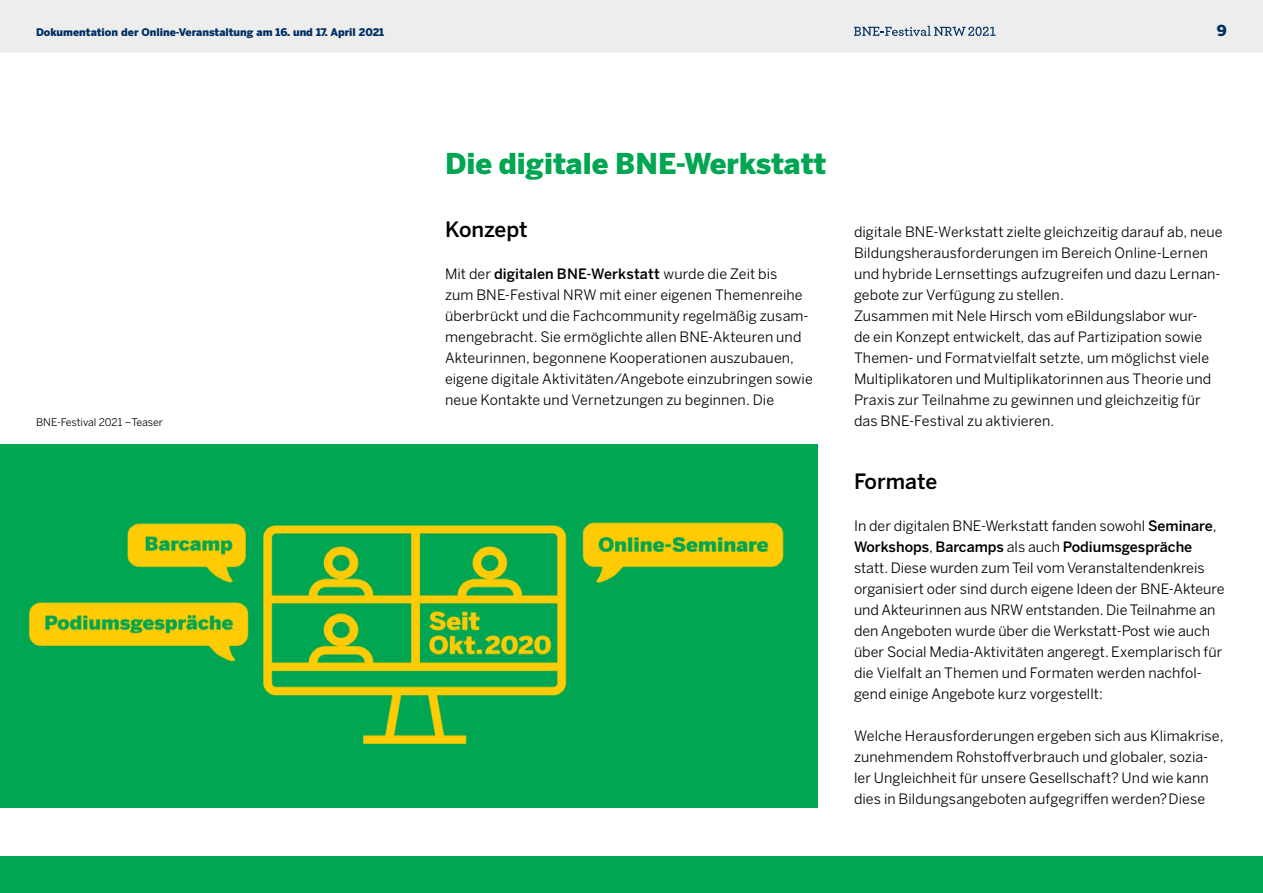
<style>
.page{position:relative;width:1263px;height:893px;background:#fff}
.page>*{position:absolute;margin:0;border:0;box-sizing:border-box;transform-origin:0 0}
.t1{font:900 28.5px "Benton Sans";color:#00a651}
.t2{font:500 21px "Benton Sans";color:#000}
.t3{font:900 15px "Benton Sans";color:#003063}
.t4{font:14.25px/21px "Benton Sans";letter-spacing:.005em;color:#000}
.t5{font:900 10.5px "Benton Sans";color:#003063}
.t6{font:10.5px "Benton Sans";letter-spacing:-.01em;color:#000}
.s1{font-weight:500}
</style>
<div class="page">
<div style="left:0;top:0;width:1263px;height:53px;background:#ededed"></div>
<svg style="left:854px;top:26px;width:142px;height:10px"></svg>
<div style="left:0;top:857px;width:1263px;height:36px;background:#00a651"></div>
<img style="left:0;top:445px;width:818px;height:362px">
<div style="left:50px;top:751px;width:704px;height:56px;background:#00a651"></div>
<p class="t5" style="left:36px;top:26px;width:350px">Dokumentation der Online-Veranstaltung am 16. und 17. April 2021</p>
<p class="t3" style="left:1217px;top:22px;width:12px">9</p>
<p class="t6" style="left:36px;top:416px;width:128px">BNE-Festival 2021 –Teaser</p>
<h1 class="t1" style="left:445px;top:147px;width:383px">Die digitale BNE-Werkstatt</h1>
<h2 class="t2" style="left:445px;top:217px;width:84px">Konzept</h2>
<p class="t4" style="left:445px;top:263px;width:369px">Mit der <span class="s1">digitalen BNE-Werkstatt</span> wurde die Zeit bis<br>zum BNE-Festival NRW mit einer eigenen Themenreihe überbrückt und die Fachcommunity regelmäßig zusam&shy;mengebracht. Sie ermöglichte allen BNE-Akteuren und Akteurinnen, begonnene Kooperationen auszubauen, eigene digitale Aktivitäten/Angebote einzubringen sowie neue Kontakte und Vernetzungen zu beginnen. Die</p>
<p class="t4" style="left:854px;top:221px;width:370px">digitale BNE-Werkstatt zielte gleichzeitig darauf ab, neue Bildungsherausforderungen im Bereich Online-Lernen und hybride Lernsettings aufzugreifen und dazu Lernan&shy;gebote zur Verfügung zu stellen.<br>Zusammen mit Nele Hirsch vom eBildungslabor wur-<br>de ein Konzept entwickelt, das auf Partizipation sowie Themen- und Formatvielfalt setzte, um möglichst viele Multiplikatoren und Multiplikatorinnen aus Theorie und Praxis zur Teilnahme zu gewinnen und gleichzeitig für das BNE-Festival zu aktivieren.</p>
<h2 class="t2" style="left:854px;top:469px;width:85px">Formate</h2>
<p class="t4" style="left:854px;top:515px;width:372px">In der digitalen BNE-Werkstatt fanden sowohl <span class="s1">Seminare</span>, <span class="s1">Workshops</span>, <span class="s1">Barcamps</span> als auch <span class="s1">Podiumsgespräche </span>statt. Diese wurden zum Teil vom Veranstaltendenkreis organisiert oder sind durch eigene Ideen der BNE-Akteure und Akteurinnen aus NRW entstanden. Die Teilnahme an den Angeboten wurde über die Werkstatt-Post wie auch über Social Media-Aktivitäten angeregt. Exemplarisch für die Vielfalt an Themen und Formaten werden nachfol&shy;gend einige Angebote kurz vorgestellt:</p>
<p class="t4" style="left:854px;top:725px;width:371px">Welche Herausforderungen ergeben sich aus Klimakrise, zunehmendem Rohstoffverbrauch und globaler, sozia&shy;ler Ungleichheit für unsere Gesellschaft? Und wie kann dies in Bildungsangeboten aufgegriffen werden? Diese</p>
</div>
